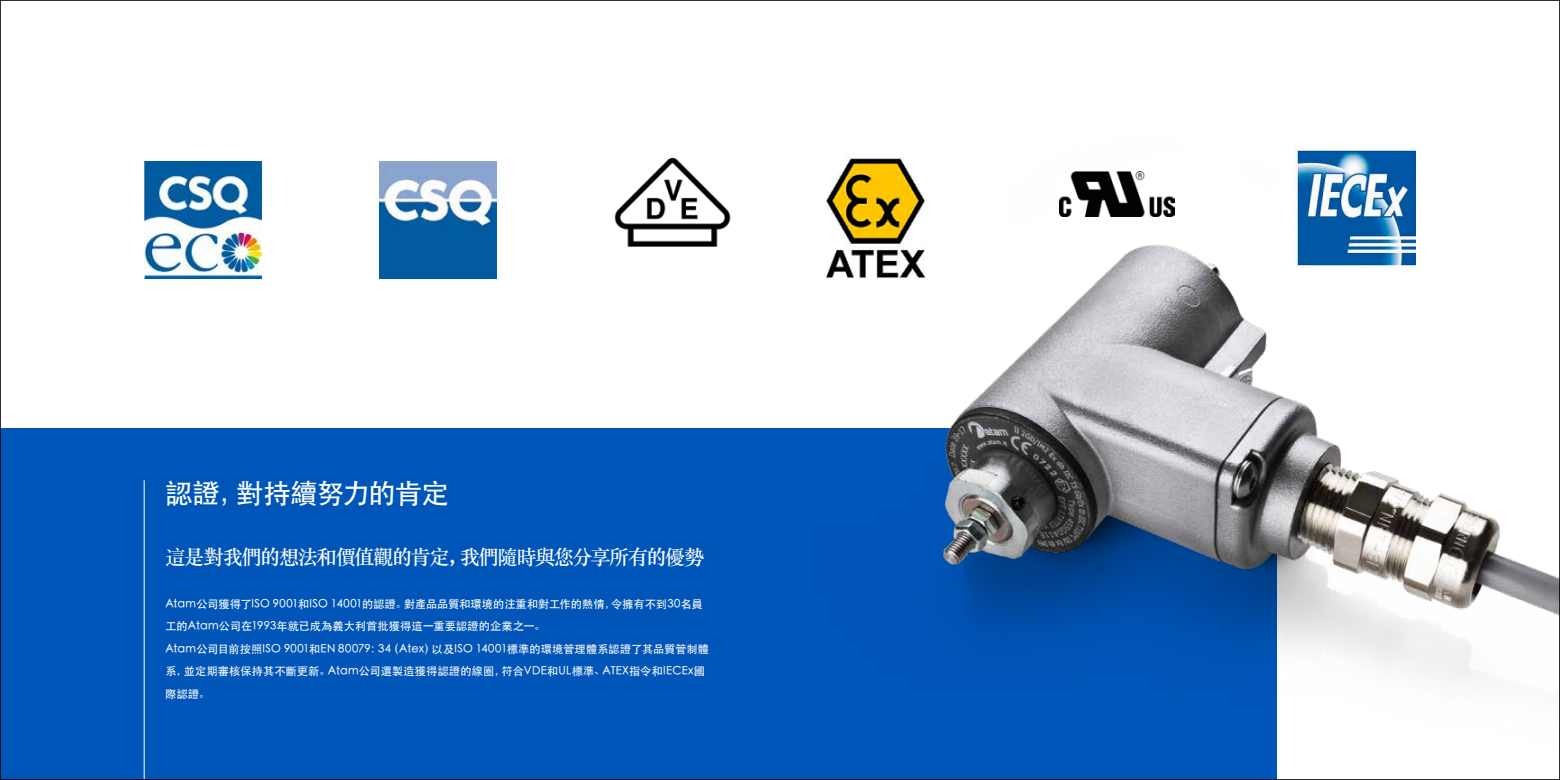
<style>
.page{position:relative;width:1560px;height:780px;background:#fff}
.page>*{position:absolute;margin:0;border:0;box-sizing:border-box;transform-origin:0 0}
.t1{font:500 27.5px "ST Heiti SC";letter-spacing:-.025em;color:#fff}
.t2{font:20px "ST Songti SC Bold";letter-spacing:-.065em;color:#fff}
.t3{font:500 11.25px/22.5px "ST Heiti SC";letter-spacing:.005em;color:#fff}
</style>
<div class="page">
<div style="left:0;top:428px;width:1276px;height:352px;background:#0055b8"></div>
<img style="left:942px;top:147px;width:615px;height:629px">
<hr style="left:144px;top:480px;width:1px;height:300px;background:#fff">
<img style="left:379px;top:161px;width:118px;height:118px">
<img style="left:144px;top:161px;width:118px;height:118px">
<img style="left:1294px;top:147px;width:121px;height:120px">
<img style="left:826px;top:156px;width:100px;height:123px">
<img style="left:1058px;top:172px;width:116px;height:44px">
<img style="left:614px;top:157px;width:116px;height:90px">
<h1 class="t1" style="left:165px;top:478px;width:285px">認證，對持續努力的肯定</h1>
<h2 class="t2" style="left:165px;top:544px;width:540px">這是對我們的想法和價值觀的肯定，我們隨時與您分享所有的優勢</h2>
<p class="t3" style="left:165px;top:592px;width:545px">Atam公司獲得了ISO 9001和ISO 14001的認證。對產品品質和環境的注重和對工作的熱情，令擁有不到30名員工的Atam公司在1993年就已成為義大利首批獲得這一重要認證的企業之一。<br>Atam公司目前按照ISO 9001和EN 80079：34（Atex）以及ISO 14001標準的環境管理體系認證了其品質管制體系，並定期審核保持其不斷更新。Atam公司還製造獲得認證的線圈，符合VDE和UL標準、ATEX指令和IECEx國際認證。</p>
</div>
